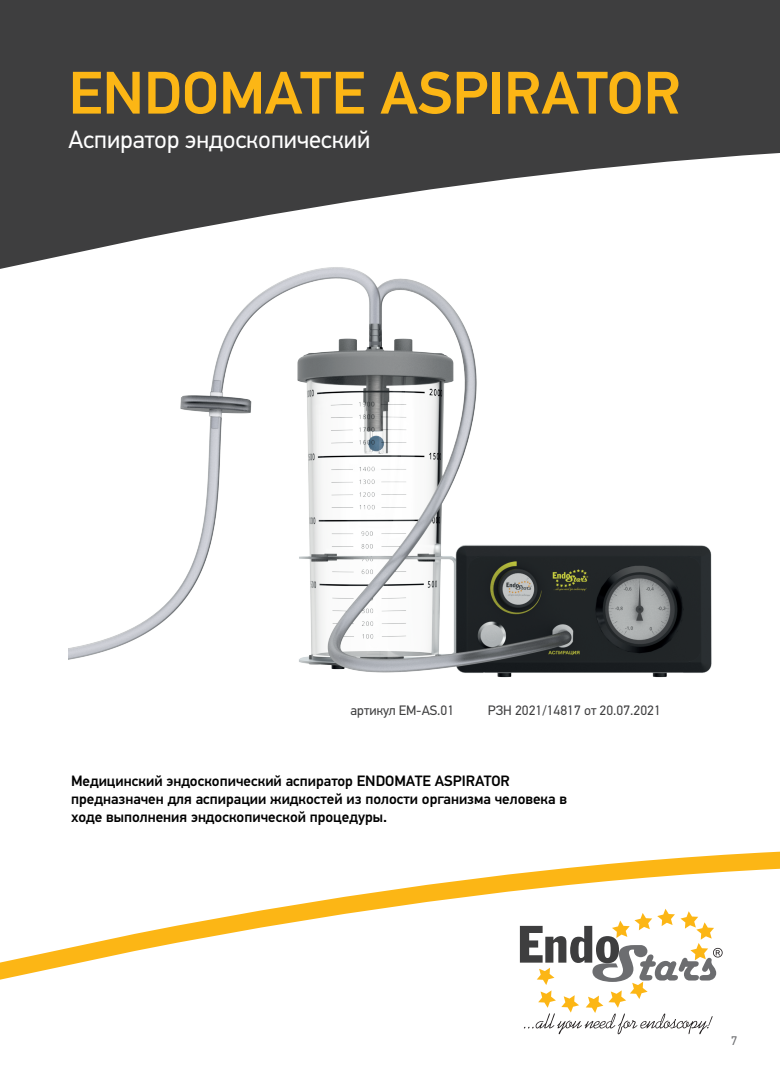
<style>
.page{position:relative;width:780px;height:1088px;background:#fff}
.page>*{position:absolute;margin:0;border:0;box-sizing:border-box;transform-origin:0 0}
.t1{font:500 60px "PF Din Text Universal";color:#fcb615}
.t2{font:25px "PF Din Text Universal";color:#fff}
.t3{font:500 15px/18px "PF Din Text Universal";color:#010101}
.t4{font:13.62px "PF Din Text Universal";color:#3e3e3f}
.t5{font:12.5px "PF Din Text Universal";color:#6c6d70}
</style>
<div class="page">
<img style="left:69px;top:269px;width:643px;height:409px">
<svg style="left:0;top:0;width:780px;height:269px;fill:#3e3e3f"></svg>
<svg style="left:0;top:852px;width:780px;height:127px"></svg>
<svg style="left:520px;top:909px;width:202px;height:125px"></svg>
<h1 class="t1" style="left:68px;top:55px;width:614px">ENDOMATE ASPIRATOR</h1>
<h2 class="t2" style="left:68px;top:125px;width:303px">Аспиратор эндоскопический</h2>
<p class="t4" style="left:350px;top:702px;width:105px">артикул EM-AS.01</p>
<p class="t4" style="left:488px;top:702px;width:174px">РЗН 2021/14817 от 20.07.2021</p>
<p class="t3" style="left:71px;top:773px;width:497px">Медицинский эндоскопический аспиратор ENDOMATE ASPIRATOR предназначен для аспирации жидкостей из полости организма человека в ходе выполнения эндоскопической процедуры.</p>
<p class="t5" style="left:731px;top:1033px;width:8px">7</p>
</div>
